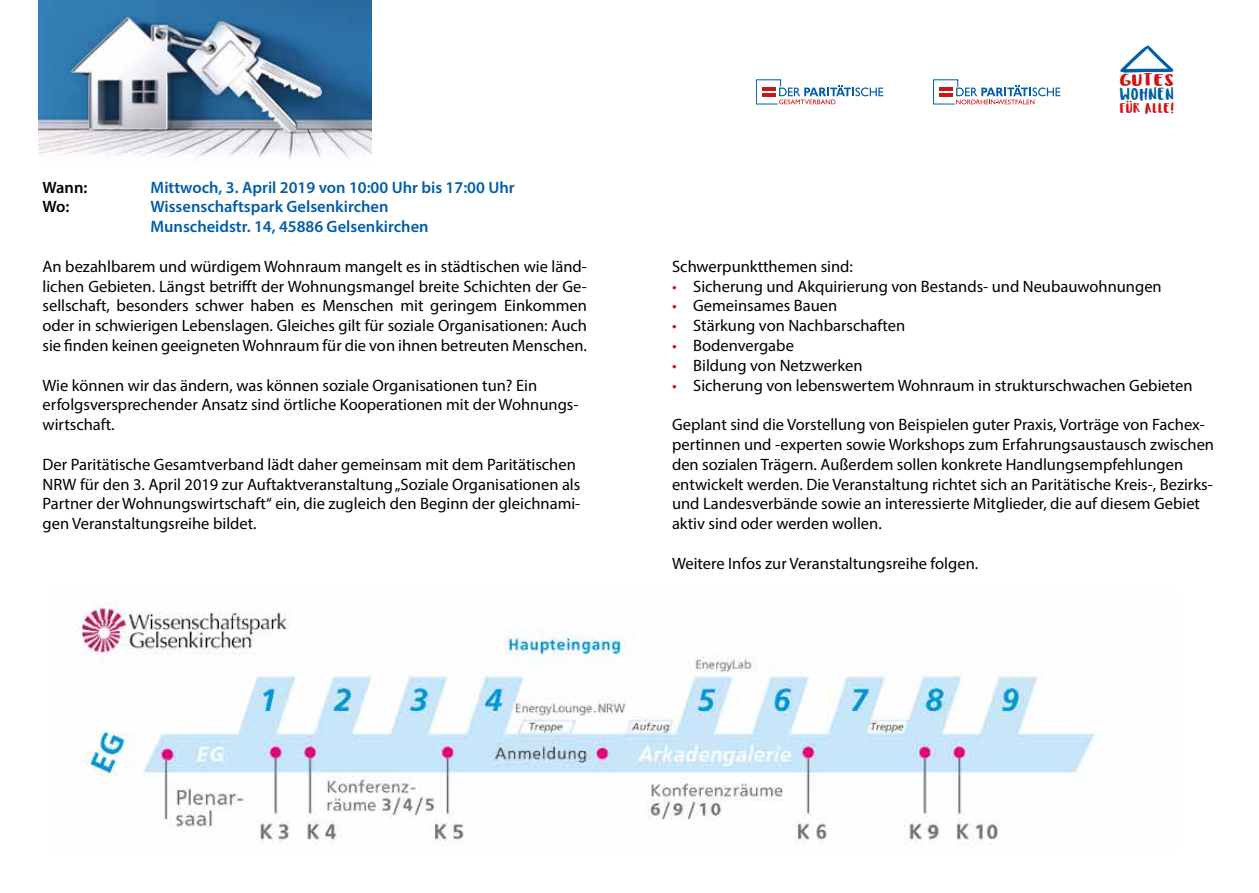
<style>
.page{position:relative;width:1259px;height:893px;background:#fff}
.page>*{position:absolute;margin:0;border:0;box-sizing:border-box;transform-origin:0 0}
.t1{font:17.4px "Ludicrous";letter-spacing:.05em;color:#005da9;scale:.92 1}
.t2{font:16.8px "Ludicrous";letter-spacing:.03em;color:#cd1316;scale:1.37 1}
.t3{font:16.5px/19.8px "Myriad Pro";color:#000}
.t4{font:600 16.5px/19.8px "Myriad Pro";color:#005da9}
.t5{font:600 16.5px "Myriad Pro";letter-spacing:-.02em;color:#000}
.t6{font:14.1px "Ludicrous";letter-spacing:.025em;color:#cd1316}
.s1{color:#cd1316}
</style>
<div class="page">
<svg style="left:756px;top:79px;width:127px;height:25px"></svg>
<svg style="left:933px;top:79px;width:127px;height:25px"></svg>
<svg style="left:1120px;top:46px;width:53px;height:27px"></svg>
<img style="left:81px;top:594px;width:1014px;height:251px">
<img style="left:38px;top:0;width:334px;height:159px">
<p class="t5" style="left:43px;top:177px;width:46px">Wann:</p>
<p class="t4" style="left:151px;top:177px;width:365px">Mittwoch, 3. April 2019 von 10:00 Uhr bis 17:00 Uhr</p>
<p class="t5" style="left:43px;top:196px;width:28px">Wo:</p>
<p class="t4" style="left:151px;top:197px;width:280px">Wissenschaftspark Gelsenkirchen<br>Munscheidstr. 14, 45886 Gelsenkirchen</p>
<p class="t3" style="left:43px;top:256px;width:546px;text-align:justify">An bezahlbarem und würdigem Wohnraum mangelt es in städtischen wie länd&shy;lichen Gebieten. Längst betrifft der Wohnungsmangel breite Schichten der Ge&shy;sellschaft, besonders schwer haben es Menschen mit geringem Einkommen oder in schwierigen Lebenslagen. Gleiches gilt für soziale Organisationen: Auch sie finden keinen geeigneten Wohnraum für die von ihnen betreuten Menschen.</p>
<p class="t3" style="left:43px;top:375px;width:537px">Wie können wir das ändern, was können soziale Organisationen tun? Ein erfolgsversprechender Ansatz sind örtliche Kooperationen mit der Wohnungs&shy;wirtschaft.</p>
<p class="t3" style="left:43px;top:454px;width:539px">Der Paritätische Gesamtverband lädt daher gemeinsam mit dem Paritätischen NRW für den 3. April 2019 zur Auftaktveranstaltung „Soziale Organisationen als Partner der Wohnungswirtschaft“ ein, die zugleich den Beginn der gleichnami&shy;gen Veranstaltungsreihe bildet.</p>
<p class="t2" style="left:1119px;top:70px;width:42px">GUTES</p>
<p class="t1" style="left:1120px;top:83px;width:60px">WOHNEN</p>
<p class="t6" style="left:1120px;top:100px;width:55px">FÜR ALLE!</p>
<p class="t3" style="left:672px;top:256px;width:182px">Schwerpunktthemen sind:</p>
<p class="t3" style="left:672px;top:276px;width:491px"><span class="s1">•</span> Sicherung und Akquirierung von Bestands- und Neubauwohnungen</p>
<p class="t3" style="left:672px;top:296px;width:167px"><span class="s1">•</span> Gemeinsames Bauen</p>
<p class="t3" style="left:672px;top:316px;width:235px"><span class="s1">•</span> Stärkung von Nachbarschaften</p>
<p class="t3" style="left:672px;top:335px;width:123px"><span class="s1">•</span> Bodenvergabe</p>
<p class="t3" style="left:672px;top:355px;width:192px"><span class="s1">•</span> Bildung von Netzwerken</p>
<p class="t3" style="left:672px;top:375px;width:522px"><span class="s1">•</span> Sicherung von lebenswertem Wohnraum in strukturschwachen Gebieten</p>
<p class="t3" style="left:672px;top:415px;width:543px">Geplant sind die Vorstellung von Beispielen guter Praxis, Vorträge von Fachex&shy;pertinnen und -experten sowie Workshops zum Erfahrungsaustausch zwischen den sozialen Trägern. Außerdem sollen konkrete Handlungsempfehlungen entwickelt werden. Die Veranstaltung richtet sich an Paritätische Kreis-, Bezirks&shy;und Landesverbände sowie an interessierte Mitglieder, die auf diesem Gebiet aktiv sind oder werden wollen.</p>
<p class="t3" style="left:672px;top:553px;width:308px">Weitere Infos zur Veranstaltungsreihe folgen.</p>
</div>
